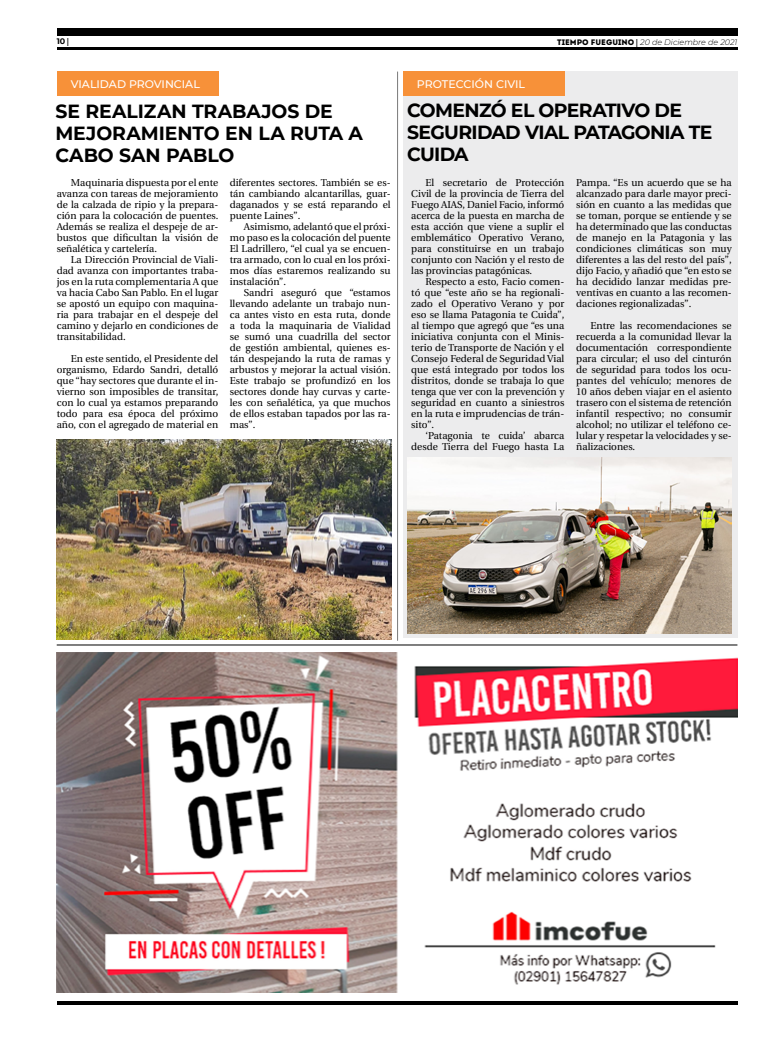
<style>
.page{position:relative;width:780px;height:1049px;background:#fff}
.page>*{position:absolute;margin:0;border:0;box-sizing:border-box;transform-origin:0 0}
.t1{font:700 19px/22px "Montserrat";letter-spacing:-.005em;color:#000}
.t2{font:700 19px/22px "Montserrat";letter-spacing:-.025em;color:#000}
.t3{font:500 11px "Montserrat";color:#fff}
.t4{font:10px/11px "Utopia";color:#000;text-align:justify}
.t5{font:italic 300 8px "Montserrat";color:#000}
.t6{font:700 8px "Montserrat";color:#000}
.s1{font-family:"Utopia"}
.s2{font-family:"Intro";font-weight:400;font-style:normal}
.s3{font-family:"Utopia";font-weight:700;font-style:normal}
</style>
<div class="page">
<hr style="left:57px;top:48px;width:680px;height:2px;background:#000">
<div style="left:57px;top:28px;width:680px;height:7px;background:#000"></div>
<hr style="left:57px;top:1001px;width:680px;height:4px;background:#000">
<img style="left:57px;top:652px;width:680px;height:340px">
<hr style="left:57px;top:644px;width:680px;height:1px;background:#000">
<div style="left:403px;top:72px;width:334px;height:566px;background:#ececed"></div>
<hr style="left:397px;top:72px;width:1px;height:569px;background:#000">
<div style="left:57px;top:72px;width:161px;height:24px;background:#f79139"></div>
<img style="left:57px;top:439px;width:334px;height:200px">
<div style="left:403px;top:72px;width:161px;height:24px;background:#f79139"></div>
<img style="left:407px;top:458px;width:324px;height:176px">
<p class="t6" style="left:57px;top:35px;width:14px">10 <span class="s1">|</span></p>
<p class="t5" style="left:557px;top:36px;width:182px"><span class="s2">TIEMPO FUEGUINO</span> <span class="s3">|</span> 20 de Diciembre de 2021</p>
<p class="t3" style="left:71px;top:76px;width:130px">VIALIDAD PROVINCIAL</p>
<p class="t3" style="left:417px;top:76px;width:109px">PROTECCIÓN CIVIL</p>
<h1 class="t1" style="left:55px;top:100px;width:309px">SE REALIZAN TRABAJOS DE<br>MEJORAMIENTO EN LA RUTA A<br>CABO SAN PABLO</h1>
<p class="t4" style="left:57px;top:177px;width:163px;text-indent:14px">Maquinaria dispuesta por el ente avanza con tareas de mejoramiento de la calzada de ripio y la prepara&shy;ción para la colocación de puentes.<br>Además se realiza el despeje de ar&shy;bustos que dificultan la visión de señalética y cartelería.</p>
<p class="t4" style="left:57px;top:254px;width:163px;text-indent:14px">La Dirección Provincial de Viali&shy;dad avanza con importantes traba&shy;jos en la ruta complementaria A que va hacia Cabo San Pablo. En el lugar se apostó un equipo con maquina&shy;ria para trabajar en el despeje del camino y dejarlo en condiciones de transitabilidad.</p>
<p class="t4" style="left:57px;top:353px;width:163px;text-indent:14px">En este sentido, el Presidente del organismo, Edardo Sandri, detalló que “hay sectores que durante el in&shy;vierno son imposibles de transitar, con lo cual ya estamos preparando todo para esa época del próximo año, con el agregado de material en</p>
<p class="t4" style="left:230px;top:177px;width:162px">diferentes sectores. También se es&shy;tán cambiando alcantarillas, guar&shy;daganados y se está reparando el puente Laines”.</p>
<p class="t4" style="left:230px;top:221px;width:162px;text-indent:14px">Asimismo, adelantó que el próxi&shy;mo paso es la colocación del puente El Ladrillero, “el cual ya se encuen&shy;tra armado, con lo cual en los próxi&shy;mos días estaremos realizando su instalación”.</p>
<p class="t4" style="left:230px;top:287px;width:162px;text-indent:14px">Sandri aseguró que “estamos llevando adelante un trabajo nun&shy;ca antes visto en esta ruta, donde a toda la maquinaria de Vialidad se sumó una cuadrilla del sector de gestión ambiental, quienes es&shy;tán despejando la ruta de ramas y arbustos y mejorar la actual visión.<br>Este trabajo se profundizó en los sectores donde hay curvas y carte&shy;les con señalética, ya que muchos de ellos estaban tapados por las ra&shy;mas”.</p>
<h1 class="t2" style="left:407px;top:98px;width:307px">COMENZÓ EL OPERATIVO DE<br>SEGURIDAD VIAL PATAGONIA TE<br>CUIDA</h1>
<p class="t4" style="left:411px;top:177px;width:155px;text-indent:14px">El secretario de Protección Civil de la provincia de Tierra del Fuego AIAS, Daniel Facio, informó acerca de la puesta en marcha de esta acción que viene a suplir el emblemático Operativo Verano, para constituirse en un trabajo conjunto con Nación y el resto de las provincias patagónicas.</p>
<p class="t4" style="left:411px;top:276px;width:155px;text-indent:14px">Respecto a esto, Facio comen&shy;tó que “este año se ha regionali&shy;zado el Operativo Verano y por eso se llama Patagonia te Cuida”, al tiempo que agregó que “es una iniciativa conjunta con el Minis&shy;terio de Transporte de Nación y el Consejo Federal de Seguridad Vial que está integrado por todos los distritos, donde se trabaja lo que tenga que ver con la prevención y seguridad en cuanto a siniestros en la ruta e imprudencias de trán&shy;sito”.</p>
<p class="t4" style="left:411px;top:430px;width:155px;text-align:right">‘Patagonia te cuida’ abarca desde Tierra del Fuego hasta La</p>
<p class="t4" style="left:576px;top:177px;width:157px">Pampa. “Es un acuerdo que se ha alcanzado para darle mayor preci&shy;sión en cuanto a las medidas que se toman, porque se entiende y se ha determinado que las conductas de manejo en la Patagonia y las condiciones climáticas son muy diferentes a las del resto del país”, dijo Facio, y añadió que “en esto se ha decidido lanzar medidas pre&shy;ventivas en cuanto a las recomen&shy;daciones regionalizadas”.</p>
<p class="t4" style="left:576px;top:320px;width:157px;text-indent:14px">Entre las recomendaciones se recuerda a la comunidad llevar la documentación correspondiente para circular; el uso del cinturón de seguridad para todos los ocu&shy;pantes del vehículo; menores de 10 años deben viajar en el asiento trasero con el sistema de retención infantil respectivo; no consumir alcohol; no utilizar el teléfono ce&shy;lular y respetar la velocidades y se&shy;ñalizaciones.</p>
</div>
